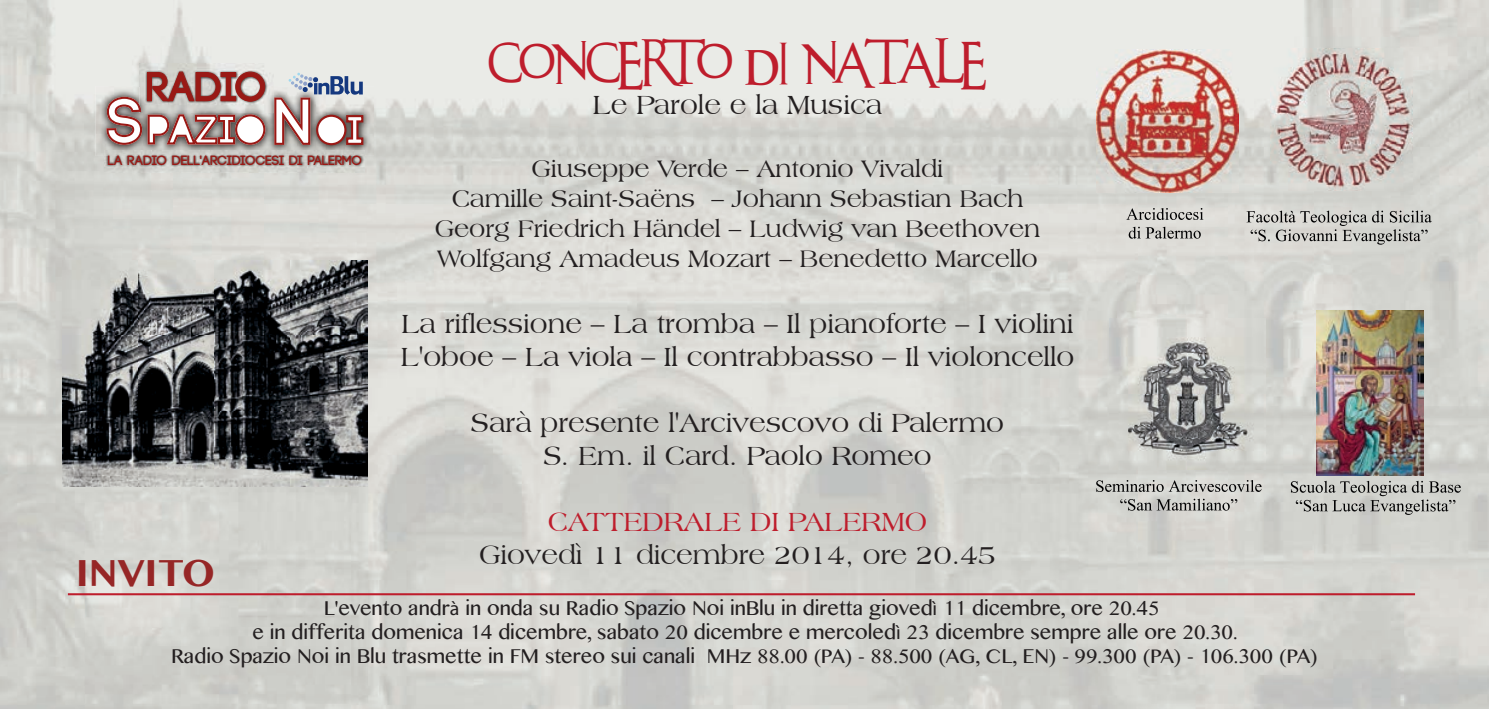
<style>
.page{position:relative;width:1489px;height:709px;background:#fff}
.page>*{position:absolute;margin:0;border:0;box-sizing:border-box;transform-origin:0 0}
.t1{font:700 40.5px "Code";letter-spacing:.02em;color:#9a1915}
.t2{font:700 36.75px "Oriya MN";color:#962626}
.t3{font:27.5px/33px "Americana BT";color:#231f20}
.t4{font:27.5px "Americana BT";color:#be1d2c}
.t5{font:27.5px "An Unfortunate Event";color:#be1d2c}
.t6{font:25px/30px "Americana BT";color:#231f20;text-align:center}
.t7{font:20px/24px "Malayalam MN";color:#231f20;text-align:center}
.t8{font:700 13.5px "Code";letter-spacing:.005em;color:#9a1915}
.s1{font-family:"Myriad Pro"}
</style>
<div class="page">
<img style="left:263px;top:70px;width:875px;height:212px">
<img style="left:1227px;top:70px;width:87px;height:639px">
<img style="left:1403px;top:70px;width:85px;height:639px">
<img style="left:1138px;top:192px;width:89px;height:126px">
<img style="left:1314px;top:190px;width:89px;height:519px">
<img style="left:351px;top:282px;width:788px;height:427px">
<img style="left:1138px;top:469px;width:89px;height:240px">
<img style="left:96px;top:86px;width:278px;height:70px">
<img style="left:105px;top:151px;width:260px;height:22px">
<img style="left:139px;top:63px;width:135px;height:50px">
<svg style="left:106px;top:71px;width:160px;height:74px;background:#b39a97"></svg>
<svg style="left:274px;top:73px;width:90px;height:73px"></svg>
<hr style="left:68px;top:593px;width:1346px;height:2px;background:#be1d2c">
<img style="left:62px;top:261px;width:305px;height:225px">
<img style="left:1270px;top:49px;width:142px;height:141px">
<img style="left:1096px;top:50px;width:142px;height:142px">
<img style="left:1316px;top:310px;width:106px;height:165px">
<svg style="left:1246px;top:211px;width:185px;height:34px;background:#b4b4b0"></svg>
<svg style="left:1126px;top:208px;width:77px;height:12px"></svg>
<svg style="left:1128px;top:227px;width:72px;height:12px"></svg>
<svg style="left:1290px;top:481px;width:170px;height:34px;background:#afb0ac"></svg>
<svg style="left:1096px;top:480px;width:165px;height:12px;background:#a6a6a2"></svg>
<svg style="left:1120px;top:498px;width:117px;height:12px"></svg>
<img style="left:1109px;top:318px;width:156px;height:151px">
<h1 class="t1" style="left:147px;top:66px;width:121px">RADIO</h1>
<p class="t8" style="left:108px;top:153px;width:256px">LA RADIO DELL'ARCIDIOCESI DI PALERMO</p>
<h3 class="t5" style="left:489px;top:55px;width:497px">CONCERTO DI NATALE</h3>
<h3 class="t3" style="left:593px;top:88px;width:291px">Le Parole e la Musica</h3>
<p class="t6" style="left:434px;top:154px;width:607px">Giuseppe Verde – Antonio Vivaldi<br>Camille Saint-Saëns – Johann Sebastian Bach Georg Friedrich Händel – Ludwig van Beethoven Wolfgang Amadeus Mozart – Benedetto Marcello</p>
<h3 class="t3" style="left:400px;top:307px;width:675px">La riflessione – La tromba – Il pianoforte – I violini<br>L'oboe – La viola – Il contrabbasso – Il violoncello</h3>
<h3 class="t3" style="left:471px;top:406px;width:534px;text-align:center">Sarà presente l'Arcivescovo di Palermo<br>S. Em. il Card. Paolo Romeo</h3>
<h3 class="t4" style="left:547px;top:506px;width:381px">CATTEDRALE DI PALERMO</h3>
<h3 class="t3" style="left:479px;top:538px;width:518px">Giovedì 11 dicembre 2014, ore 20.45</h3>
<p class="t7" style="left:171px;top:596px;width:1148px">L'evento andr<span class="s1">à</span> in onda su Radio Spazio Noi inBlu in diretta gioved<span class="s1">ì</span> 11 dicembre, ore 20.45<br>e in differita domenica 14 dicembre, sabato 20 dicembre e mercoled<span class="s1">ì</span> 23 dicembre sempre alle ore 20.30.<br>Radio Spazio Noi in Blu trasmette in FM stereo sui canali MHz 88.00 (PA) - 88.500 (AG, CL, EN) - 99.300 (PA) - 106.300 (PA)</p>
<h2 class="t2" style="left:76px;top:552px;width:141px">INVITO</h2>
</div>
